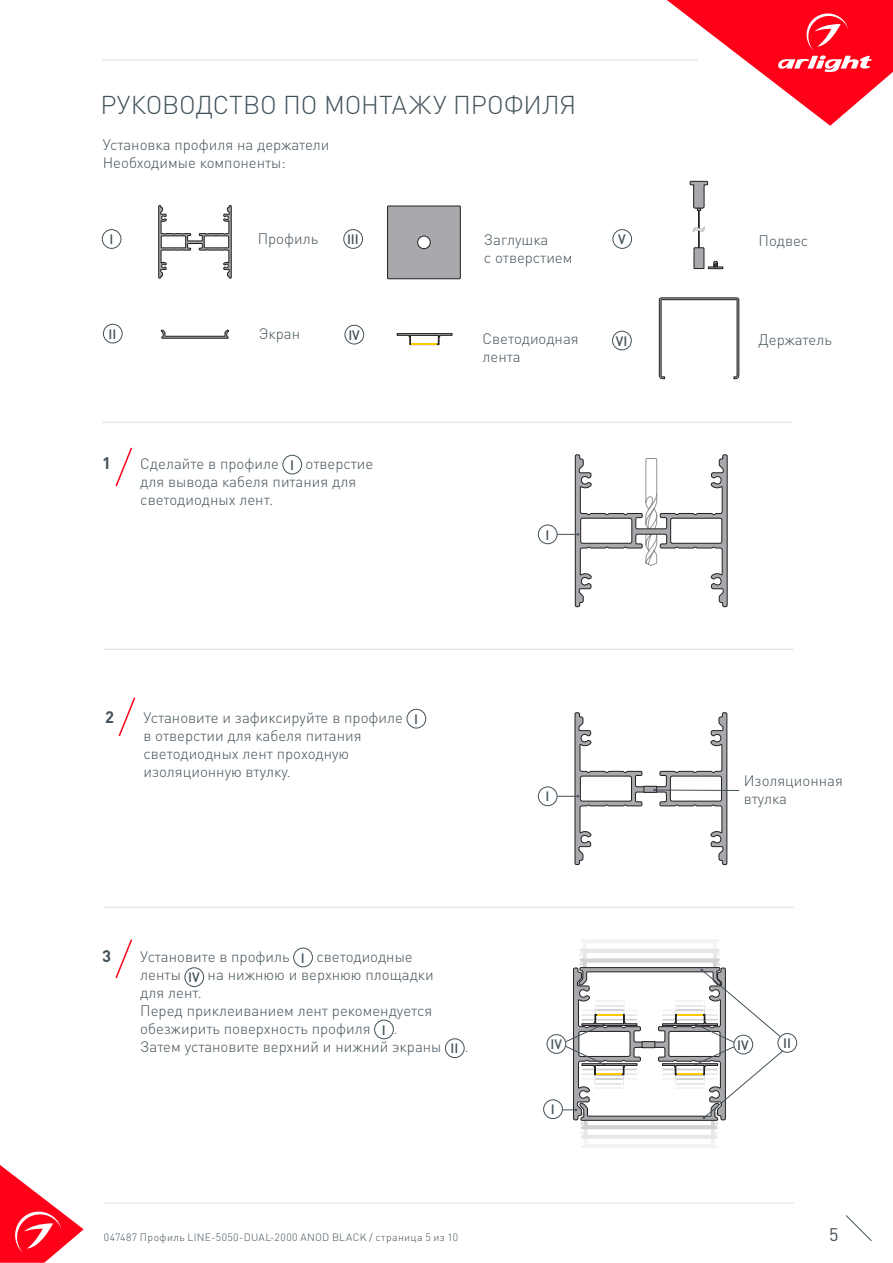
<style>
.page{position:relative;width:893px;height:1263px;background:#fff}
.page>*{position:absolute;margin:0;border:0;box-sizing:border-box;transform-origin:0 0}
.t1{font:300 25.5px "DIN Pro";letter-spacing:-.005em;color:#425159}
.t2{font:18px "DIN Pro";color:#425159}
.t3{font:700 16.5px "DIN Pro";color:#425159}
.t4{font:300 15px/18px "DIN Pro";color:#425159}
.t5{font:500 13.5px "DIN Pro";color:#425159}
.t6{font:300 10.5px "DIN Pro";letter-spacing:.035em;color:#425159}
</style>
<div class="page">
<svg style="left:0;top:1165px;width:84px;height:98px"></svg>
<svg style="left:845px;top:1215px;width:27px;height:26px"></svg>
<svg style="left:667px;top:0;width:226px;height:126px"></svg>
<hr style="left:102px;top:60px;width:595px;height:1px;background:#dcdddf">
<div style="left:698px;top:183px;width:1px;height:68px;border:1px solid #231f20"></div>
<svg style="left:158px;top:205px;width:74px;height:73px"></svg>
<svg style="left:161px;top:330px;width:68px;height:9px"></svg>
<div style="left:102px;top:229px;width:19px;height:20px;border:1px solid #425159;border-radius:50%"></div>
<div style="left:103px;top:324px;width:19px;height:19px;border:1px solid #425159;border-radius:50%"></div>
<div style="left:344px;top:229px;width:19px;height:20px;border:1px solid #425159;border-radius:50%"></div>
<div style="left:613px;top:229px;width:19px;height:20px;border:1px solid #425159;border-radius:50%"></div>
<div style="left:345px;top:325px;width:19px;height:19px;border:1px solid #425159;border-radius:50%"></div>
<div style="left:388px;top:206px;width:72px;height:73px;background:#a8a9ad"></div>
<div style="left:387px;top:206px;width:73px;height:73px;border:1px solid #231f20"></div>
<div style="left:418px;top:236px;width:12px;height:13px;background:#fff;border-radius:50%"></div>
<div style="left:417px;top:236px;width:13px;height:13px;border:1px solid #231f20;border-radius:50%"></div>
<svg style="left:690px;top:181px;width:18px;height:30px"></svg>
<div style="left:612px;top:331px;width:19px;height:19px;border:1px solid #425159;border-radius:50%"></div>
<svg style="left:659px;top:297px;width:80px;height:82px"></svg>
<hr style="left:102px;top:422px;width:690px;height:1px;background:#dcdddf">
<svg style="left:694px;top:247px;width:29px;height:22px"></svg>
<div style="left:547px;top:1034px;width:19px;height:19px;border:1px solid #425159;border-radius:50%"></div>
<div style="left:543px;top:1100px;width:20px;height:19px;border:1px solid #425159;border-radius:50%"></div>
<div style="left:778px;top:1033px;width:19px;height:19px;border:1px solid #425159;border-radius:50%"></div>
<svg style="left:693px;top:227px;width:12px;height:6px"></svg>
<svg style="left:562px;top:939px;width:221px;height:209px"></svg>
<div style="left:538px;top:525px;width:19px;height:19px;border:1px solid #425159;border-radius:50%"></div>
<svg style="left:557px;top:454px;width:170px;height:153px"></svg>
<hr style="left:104px;top:649px;width:690px;height:1px;background:#dcdddf">
<hr style="left:104px;top:907px;width:690px;height:1px;background:#dcdddf">
<hr style="left:104px;top:1203px;width:690px;height:1px;background:#dcdddf">
<div style="left:407px;top:709px;width:19px;height:19px;border:1px solid #425159;border-radius:50%"></div>
<svg style="left:118px;top:697px;width:18px;height:40px"></svg>
<div style="left:283px;top:455px;width:19px;height:19px;border:1px solid #425159;border-radius:50%"></div>
<svg style="left:115px;top:447px;width:18px;height:40px"></svg>
<div style="left:293px;top:948px;width:20px;height:19px;border:1px solid #425159;border-radius:50%"></div>
<div style="left:185px;top:967px;width:19px;height:20px;border:1px solid #425159;border-radius:50%"></div>
<div style="left:374px;top:1020px;width:20px;height:19px;border:1px solid #425159;border-radius:50%"></div>
<div style="left:445px;top:1039px;width:19px;height:19px;border:1px solid #425159;border-radius:50%"></div>
<svg style="left:115px;top:939px;width:18px;height:40px"></svg>
<svg style="left:397px;top:333px;width:55px;height:12px"></svg>
<hr style="left:411px;top:343px;width:26px;height:2px;background:#ffc800">
<div style="left:538px;top:787px;width:19px;height:19px;border:1px solid #425159;border-radius:50%"></div>
<svg style="left:557px;top:712px;width:182px;height:153px"></svg>
<div style="left:642px;top:1041px;width:13px;height:7px;background:#a8a9ad"></div>
<div style="left:642px;top:1041px;width:13px;height:7px;border:1px solid #231f20"></div>
<p class="t1" style="left:100px;top:87px;width:477px">РУКОВОДСТВО ПО МОНТАЖУ ПРОФИЛЯ</p>
<p class="t4" style="left:103px;top:134px;width:228px">Установка профиля на держатели</p>
<p class="t4" style="left:103px;top:152px;width:185px">Необходимые компоненты:</p>
<p class="t5" style="left:109px;top:230px;width:5px">I</p>
<p class="t5" style="left:109px;top:325px;width:9px">II</p>
<p class="t4" style="left:258px;top:229px;width:62px">Профиль</p>
<p class="t4" style="left:759px;top:230px;width:51px">Подвес</p>
<p class="t4" style="left:484px;top:230px;width:66px">Заглушка</p>
<p class="t4" style="left:484px;top:248px;width:90px">с отверстием</p>
<p class="t5" style="left:347px;top:230px;width:13px">III</p>
<p class="t5" style="left:618px;top:230px;width:9px">V</p>
<p class="t4" style="left:259px;top:324px;width:43px">Экран</p>
<p class="t4" style="left:482px;top:329px;width:98px">Светодиодная лента</p>
<p class="t5" style="left:348px;top:326px;width:13px">IV</p>
<p class="t5" style="left:616px;top:332px;width:13px">VI</p>
<p class="t4" style="left:759px;top:330px;width:75px">Держатель</p>
<p class="t3" style="left:102px;top:452px;width:10px">1</p>
<p class="t4" style="left:140px;top:454px;width:140px">Сделайте в профиле</p>
<p class="t5" style="left:290px;top:456px;width:5px">I</p>
<p class="t4" style="left:140px;top:454px;width:234px;text-indent:165px">отверстие для вывода кабеля питания для светодиодных лент.</p>
<p class="t3" style="left:105px;top:706px;width:10px">2</p>
<p class="t4" style="left:143px;top:708px;width:261px">Установите и зафиксируйте в профиле</p>
<p class="t5" style="left:414px;top:710px;width:5px">I</p>
<p class="t4" style="left:143px;top:726px;width:220px">в отверстии для кабеля питания светодиодных лент проходную изоляционную втулку.</p>
<p class="t3" style="left:102px;top:945px;width:10px">3</p>
<p class="t4" style="left:140px;top:947px;width:151px">Установите в профиль</p>
<p class="t5" style="left:301px;top:948px;width:5px">I</p>
<p class="t4" style="left:316px;top:947px;width:98px">светодиодные</p>
<p class="t4" style="left:140px;top:965px;width:42px">ленты</p>
<p class="t5" style="left:188px;top:968px;width:13px">IV</p>
<p class="t4" style="left:208px;top:965px;width:228px">на нижнюю и верхнюю площадки</p>
<p class="t4" style="left:140px;top:983px;width:294px">для лент.<br>Перед приклеиванием лент рекомендуется обезжирить поверхность профиля</p>
<p class="t5" style="left:382px;top:1020px;width:5px">I</p>
<p class="t4" style="left:140px;top:1019px;width:303px;text-indent:253px">.<br>Затем установите верхний и нижний экраны</p>
<p class="t5" style="left:451px;top:1039px;width:9px">II</p>
<p class="t4" style="left:464px;top:1037px;width:5px">.</p>
<p class="t5" style="left:545px;top:525px;width:5px">I</p>
<p class="t5" style="left:545px;top:787px;width:5px">I</p>
<p class="t4" style="left:744px;top:771px;width:101px">Изоляционная</p>
<p class="t4" style="left:744px;top:789px;width:45px">втулка</p>
<p class="t5" style="left:550px;top:1035px;width:13px">IV</p>
<p class="t5" style="left:737px;top:1036px;width:13px">IV</p>
<p class="t5" style="left:551px;top:1100px;width:5px">I</p>
<p class="t5" style="left:783px;top:1034px;width:9px">II</p>
<p class="t6" style="left:104px;top:1230px;width:356px">047487 Профиль LINE-5050-DUAL-2000 ANOD BLACK / страница 5 из 10</p>
<p class="t2" style="left:829px;top:1222px;width:11px">5</p>
</div>
